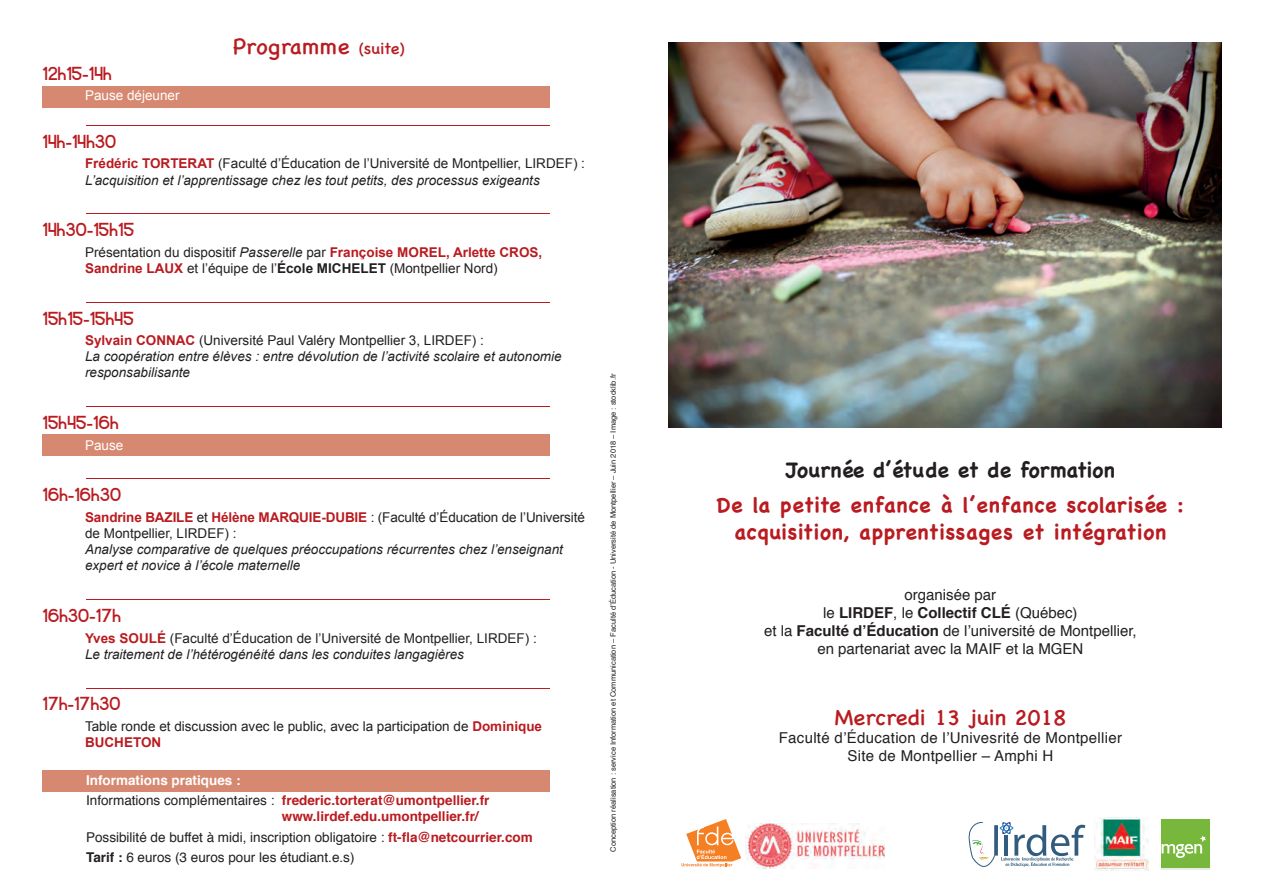
<style>
.page{position:relative;width:1263px;height:893px;background:#fff}
.page>*{position:absolute;margin:0;border:0;box-sizing:border-box;transform-origin:0 0}
.t1{font:22.5px "Chalkboard SE";color:#b91b20}
.t2{font:22.5px "Chalkboard SE";letter-spacing:.03em;color:#b91b20}
.t3{font:700 21px/27px "Chalkboard SE";letter-spacing:.03em;color:#b91b20;text-align:center}
.t4{font:700 21px "Chalkboard SE";color:#231f20}
.t5{font:16.5px "Alpaca Scarlett Demo";letter-spacing:.02em;color:#b91b20}
.t6{font:15px/18px "Helvetica";color:#231f20;text-align:center}
.t7{font:15px/18px "Helvetica";letter-spacing:.02em;color:#231f20;text-align:center}
.t8{font:italic 13.5px/16.2px "Arial";color:#231f20}
.t9{font:13.5px/16.2px "Arial";color:#231f20}
.t10{font:13.5px/20.4px "Helvetica";color:#231f20}
.t11{font:700 13.5px/20.5px "Helvetica";color:#b91b20}
.t12{font:13.5px "Arial";color:#fff}
.t13{font:7.5px "Helvetica";color:#231f20}
.s1{font-size:15px}
.s2{font-size:16.5px}
.s3{font-weight:700;font-style:normal;color:#b91b20}
.s4{font-style:normal}
.s5{font-style:italic}
.s6{font-weight:700;color:#b91b20}
.s7{font-weight:700}
.s8{color:#fff}
.s9{font-weight:400;color:#231f20}
</style>
<div class="page">
<div style="left:43px;top:86px;width:507px;height:22px;background:#d78871"></div>
<div style="left:43px;top:435px;width:507px;height:21px;background:#d78871"></div>
<hr style="left:86px;top:125px;width:464px;height:1px;background:#b91b20">
<hr style="left:86px;top:214px;width:464px;height:1px;background:#b91b20">
<hr style="left:86px;top:302px;width:464px;height:1px;background:#b91b20">
<hr style="left:86px;top:406px;width:464px;height:1px;background:#b91b20">
<hr style="left:86px;top:478px;width:464px;height:1px;background:#b91b20">
<hr style="left:86px;top:599px;width:464px;height:1px;background:#b91b20">
<hr style="left:86px;top:688px;width:464px;height:1px;background:#b91b20">
<div style="left:1161px;top:820px;width:49px;height:48px;background:#77b73c"></div>
<svg style="left:1161px;top:836px;width:45px;height:22px"></svg>
<svg style="left:681px;top:819px;width:60px;height:48px"></svg>
<img style="left:746px;top:824px;width:138px;height:44px">
<img style="left:1094px;top:817px;width:54px;height:53px">
<svg style="left:969px;top:822px;width:116px;height:45px"></svg>
<img style="left:669px;top:43px;width:552px;height:384px">
<div style="left:43px;top:771px;width:507px;height:21px;background:#d78871"></div>
<h1 class="t2" style="left:233px;top:27px;width:173px">Programme <span class="s1">(</span><span class="s2">suite</span><span class="s1">)</span></h1>
<p class="t5" style="left:43px;top:63px;width:71px">12h15-14h</p>
<p class="t12" style="left:85px;top:87px;width:96px">Pause déjeuner</p>
<p class="t5" style="left:43px;top:130px;width:75px">14h-14h30</p>
<p class="t8" style="left:85px;top:156px;width:501px"><span class="s3">Frédéric TORTERAT</span> <span class="s4">(Faculté d’Éducation de l’Université de Montpellier, LIRDEF) :<br></span>L’acquisition et l’apprentissage chez les tout petits, des processus exigeants</p>
<p class="t5" style="left:43px;top:219px;width:93px">14h30-15h15</p>
<p class="t9" style="left:85px;top:244px;width:459px">Présentation du dispositif <span class="s5">Passerelle</span> par <span class="s6">Françoise MOREL, Arlette CROS,<br>Sandrine LAUX</span> et l’équipe de l’<span class="s7">École MICHELET</span> (Montpellier Nord)</p>
<p class="t5" style="left:43px;top:307px;width:93px">15h15-15h45</p>
<p class="t8" style="left:85px;top:332px;width:478px"><span class="s3">Sylvain CONNAC</span> <span class="s4">(Université Paul Valéry Montpellier 3, LIRDEF) :<br></span>La coopération entre élèves : entre dévolution de l’activité scolaire et autonomie responsabilisante</p>
<p class="t5" style="left:43px;top:412px;width:77px">15h45-16h</p>
<p class="t12" style="left:85px;top:436px;width:40px">Pause</p>
<p class="t5" style="left:43px;top:484px;width:80px">16h-16h30</p>
<p class="t9" style="left:85px;top:509px;width:501px"><span class="s6">Sandrine BAZILE</span> et <span class="s6">Hélène MARQUIE-DUBIE</span> : (Faculté d’Éducation de l’Université de Montpellier, LIRDEF) :</p>
<p class="t8" style="left:85px;top:542px;width:479px">Analyse comparative de quelques préoccupations récurrentes chez l’enseignant expert et novice à l’école maternelle</p>
<p class="t5" style="left:43px;top:605px;width:80px">16h30-17h</p>
<p class="t8" style="left:85px;top:630px;width:453px"><span class="s3">Yves SOULÉ</span> <span class="s4">(Faculté d’Éducation de l’Université de Montpellier, LIRDEF) :<br></span>Le traitement de l’hétérogénéité dans les conduites langagières</p>
<p class="t5" style="left:43px;top:693px;width:80px">17h-17h30</p>
<p class="t9" style="left:85px;top:718px;width:458px">Table ronde et discussion avec le public, avec la participation de <span class="s6">Dominique<br>BUCHETON</span></p>
<p class="t11" style="left:86px;top:770px;width:405px"><span class="s8">Informations pratiques :<br></span><span class="s9">Informations complémentaires :</span> frederic.torterat@umontpellier.fr</p>
<p class="t10" style="left:86px;top:807px;width:448px;text-indent:196px"><span class="s6">www.lirdef.edu.umontpellier.fr/<br></span>Possibilité de buffet à midi, inscription obligatoire : <span class="s6">ft-fla@netcourrier.com<br></span><span class="s7">Tarif :</span> 6 euros (3 euros pour les étudiant.e.s)</p>
<p class="t13" style="left:607px;top:851px;width:479px;rotate:-90deg">Conception réalisation : service Information et C ommunication – Faculté d’Éducation - Université de Montpellier – Juin 2018 – Image : stocklib.fr</p>
<h2 class="t4" style="left:786px;top:457px;width:331px">Journée d’étude et de formation</h2>
<h2 class="t3" style="left:717px;top:491px;width:469px">De la petite enfance à l’enfance scolarisée : acquisition, apprentissages et intégration</h2>
<p class="t6" style="left:764px;top:587px;width:374px">organisée par<br>le <span class="s7">LIRDEF</span>, le <span class="s7">Collectif CLÉ</span> (Québec)<br>et la <span class="s7">Faculté d’Éducation</span> de l’université de Montpellier, en partenariat avec la MAIF et la MGEN</p>
<h1 class="t1" style="left:835px;top:697px;width:233px">Mercredi 13 juin 2018</h1>
<p class="t7" style="left:779px;top:729px;width:345px">Faculté d’Éducation de l’Univesrité de Montpellier<br>Site de Montpellier – Amphi H</p>
</div>
